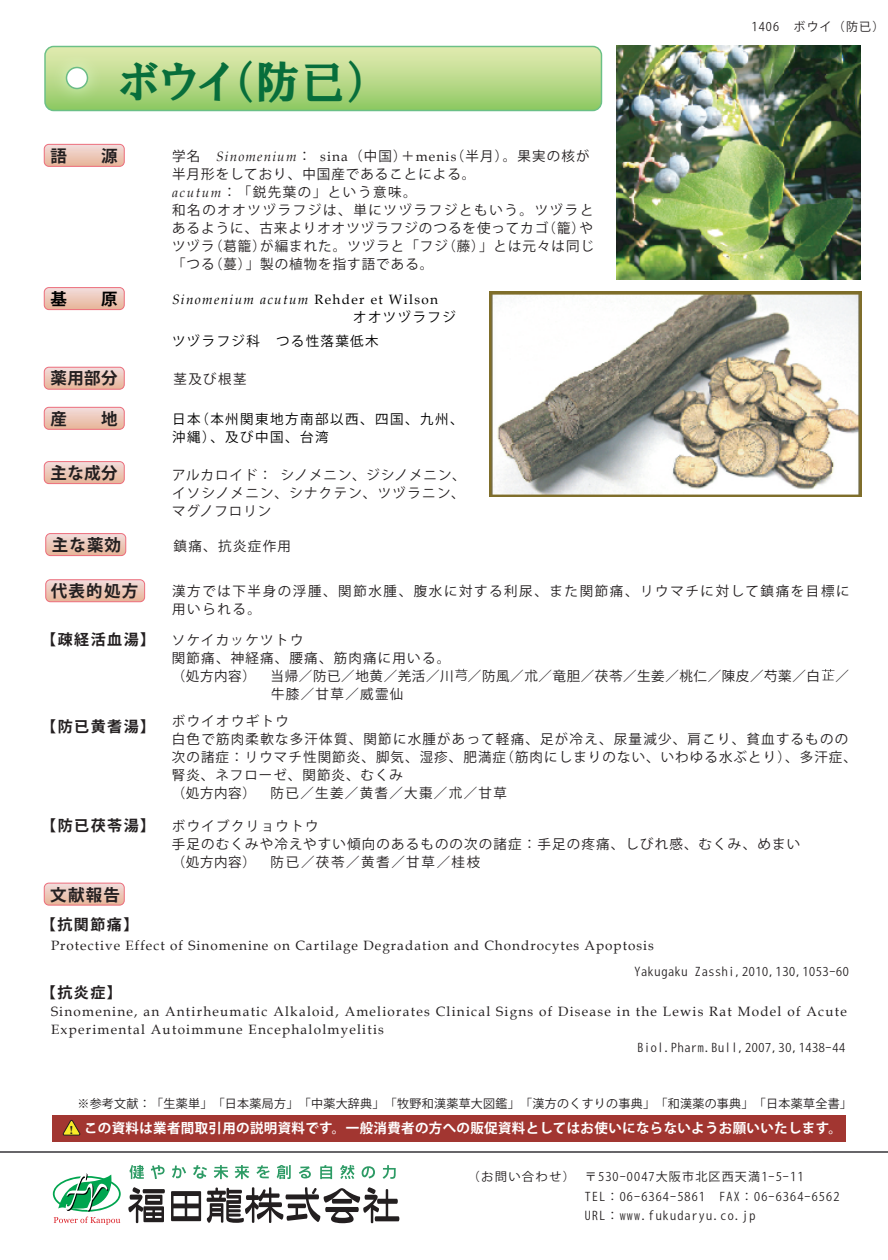
<style>
.page{position:relative;width:888px;height:1260px;background:#fff}
.page>*{position:absolute;margin:0;border:0;box-sizing:border-box;transform-origin:0 0}
.t1{font:45px "HGP Soei Presence EB";color:#076e3b}
.t2{font:700 16.5px "Koz Go Pro";letter-spacing:.065em;color:#231f20}
.t3{font:700 16.5px "Koz Go Pro";color:#000}
.t4{font:700 15px "Koz Go Pro";letter-spacing:.1em;color:#231f20}
.t5{font:13.5px/18px "Koz Go Pro";letter-spacing:.085em;color:#231f20}
.t6{font:13.5px/18px "Book Antiqua";letter-spacing:.09em;color:#231f20}
.t7{font:700 13.5px "Koz Go Pro";letter-spacing:.025em;color:#fff}
.t8{font:13.5px/18px "Koz Go Pro";letter-spacing:.105em;color:#000}
.t9{font:13.5px/18px "Koz Go Pro";letter-spacing:.12em;color:#231f20}
.t10{font:13.5px "Koz Go Pro";letter-spacing:.045em;color:#231f20}
.t11{font:italic 13.5px "Book Antiqua";letter-spacing:.1em;color:#000}
.t12{font:12px/19.5px "Koz Go Pro";letter-spacing:.1em;color:#231f20}
.t13{font:12px "Koz Go Pro";letter-spacing:.025em;color:#231f20}
.t14{font:12px "Koz Go Pro";letter-spacing:.06em;color:#231f20}
.t15{font:10.5px "Koz Go Pro";color:#231f20;scale:1.31 1}
.t16{font:9.75px "Koz Go Pro";color:#231f20;scale:1.26 1}
.s1{font-family:"Book Antiqua";font-style:italic}
.s2{font-family:"Book Antiqua"}
.s3{font-style:normal}
.s4{font-family:"Koz Min Pro";font-weight:800;font-size:10.5px;color:#231f20}
</style>
<div class="page">
<hr style="left:0;top:1151px;width:888px;height:2px;background:#363539">
<svg style="left:53px;top:1173px;width:68px;height:52px"></svg>
<svg style="left:128px;top:1187px;width:37px;height:36px"></svg>
<svg style="left:171px;top:1191px;width:30px;height:30px"></svg>
<svg style="left:207px;top:1187px;width:192px;height:36px"></svg>
<svg style="left:129px;top:1165px;width:15px;height:14px"></svg>
<svg style="left:151px;top:1165px;width:14px;height:14px"></svg>
<svg style="left:172px;top:1166px;width:14px;height:12px"></svg>
<svg style="left:193px;top:1165px;width:14px;height:14px"></svg>
<svg style="left:214px;top:1165px;width:14px;height:14px"></svg>
<svg style="left:235px;top:1165px;width:14px;height:14px"></svg>
<svg style="left:256px;top:1165px;width:14px;height:13px"></svg>
<svg style="left:277px;top:1165px;width:14px;height:14px"></svg>
<svg style="left:299px;top:1166px;width:12px;height:12px"></svg>
<svg style="left:320px;top:1165px;width:12px;height:14px"></svg>
<svg style="left:340px;top:1165px;width:14px;height:14px"></svg>
<svg style="left:362px;top:1166px;width:13px;height:12px"></svg>
<svg style="left:383px;top:1165px;width:13px;height:14px"></svg>
<svg style="left:44px;top:407px;width:80px;height:22px;background:#ecc3b6"></svg>
<svg style="left:44px;top:883px;width:80px;height:22px;background:#ecc3b6"></svg>
<div style="left:52px;top:1115px;width:794px;height:27px;background:#a23631"></div>
<svg style="left:62px;top:1120px;width:19px;height:16px"></svg>
<svg style="left:44px;top:367px;width:80px;height:22px;background:#ecc3b6"></svg>
<svg style="left:44px;top:461px;width:80px;height:23px;background:#ecc0b4"></svg>
<svg style="left:46px;top:580px;width:99px;height:22px;background:#ecc3b6"></svg>
<svg style="left:46px;top:533px;width:80px;height:23px;background:#ecc0b4"></svg>
<svg style="left:44px;top:287px;width:80px;height:23px;background:#ecc0b4"></svg>
<div style="left:44px;top:46px;width:558px;height:65px;background:linear-gradient(to bottom,#e6ecb4,#8fc964);border:1px solid #6bc087;border-radius:9px"></div>
<img style="left:44px;top:45px;width:67px;height:67px">
<div style="left:67px;top:68px;width:21px;height:20px;background:#fff;border-radius:50%"></div>
<div style="left:66px;top:67px;width:22px;height:22px;border:2px solid #6bbc85;border-radius:50%"></div>
<svg style="left:44px;top:144px;width:80px;height:23px;background:#ecc0b4"></svg>
<img style="left:489px;top:291px;width:372px;height:205px">
<svg style="left:822px;top:669px;width:12px;height:3px"></svg>
<svg style="left:455px;top:669px;width:12px;height:3px"></svg>
<img style="left:616px;top:45px;width:245px;height:234px">
<h1 class="t1" style="left:119px;top:59px;width:252px">ボウイ（防已）</h1>
<p class="t2" style="left:50px;top:145px;width:18px">語</p>
<p class="t2" style="left:101px;top:145px;width:18px">源</p>
<p class="t5" style="left:172px;top:147px;width:424px">学名 <span class="s1">Sinomenium</span>： <span class="s2">sina</span>（中国)＋<span class="s2">menis</span>(半月)。果実の核が半月形をしており、中国産であることによる。<br><span class="s1">acutum</span>：「鋭先葉の」という意味。<br>和名のオオツヅラフジは、単にツヅラフジともいう。ツヅラとあるように、古来よりオオツヅラフジのつるを使ってカゴ(籠)やツヅラ(葛籠)が編まれた。ツヅラと「フジ(藤)」とは元々は同じ「つる(蔓)」製の植物を指す語である。</p>
<p class="t3" style="left:50px;top:288px;width:18px">基</p>
<p class="t3" style="left:101px;top:288px;width:18px">原</p>
<p class="t11" style="left:172px;top:289px;width:267px">Sinomenium acutum <span class="s3">Rehder et Wilson</span></p>
<p class="t8" style="left:172px;top:305px;width:285px;line-height:24px;text-indent:181px">オオツヅラフジツヅラフジ科 つる性落葉低木</p>
<p class="t2" style="left:50px;top:368px;width:69px">薬用部分</p>
<p class="t5" style="left:174px;top:370px;width:74px">茎及び根茎</p>
<p class="t2" style="left:50px;top:408px;width:18px">産</p>
<p class="t2" style="left:101px;top:408px;width:18px">地</p>
<p class="t8" style="left:172px;top:410px;width:293px">日本(本州関東地方南部以西、四国、九州、沖縄)、及び中国、台湾</p>
<p class="t2" style="left:50px;top:462px;width:69px">主な成分</p>
<p class="t5" style="left:172px;top:467px;width:295px;text-align:justify">アルカロイド： シノメニン、ジシノメニン、イソシノメニン、シナクテン、ツヅラニン、マグノフロリン</p>
<p class="t2" style="left:52px;top:534px;width:71px">主な薬効</p>
<p class="t5" style="left:174px;top:537px;width:119px">鎮痛、抗炎症作用</p>
<p class="t12" style="left:752px;top:17px;width:134px">1406 ボウイ（防已）</p>
<p class="t2" style="left:51px;top:580px;width:89px">代表的処方</p>
<p class="t9" style="left:172px;top:583px;width:679px">漢方では下半身の浮腫、関節水腫、腹水に対する利尿、また関節痛、リウマチに対して鎮痛を目標に用いられる。</p>
<p class="t4" style="left:41px;top:629px;width:115px">【疎経活血湯】</p>
<p class="t4" style="left:41px;top:716px;width:115px">【防已黄耆湯】</p>
<p class="t4" style="left:41px;top:815px;width:115px">【防已茯苓湯】</p>
<p class="t2" style="left:50px;top:884px;width:71px">文献報告</p>
<p class="t4" style="left:41px;top:915px;width:99px">【抗関節痛】</p>
<p class="t5" style="left:172px;top:631px;width:133px">ソケイカッケツトウ</p>
<p class="t5" style="left:172px;top:649px;width:280px">関節痛、神経痛、腰痛、筋肉痛に用いる。</p>
<p class="t10" style="left:172px;top:667px;width:678px">（処方内容） 当帰／防已／地黄／羌活／川 ／防風／朮／竜胆／茯苓／生姜／桃仁／陳皮／芍薬／白 ／</p>
<p class="t5" style="left:271px;top:685px;width:134px">牛膝／甘草／威霊仙</p>
<p class="t15" style="left:455px;top:670px;width:12px">弓</p>
<p class="t16" style="left:822px;top:670px;width:11px">止</p>
<p class="t5" style="left:172px;top:712px;width:687px">ボウイオウギトウ<br>白色で筋肉柔軟な多汗体質、関節に水腫があって軽痛、足が冷え、尿量減少、肩こり、貧血するものの次の諸症：リウマチ性関節炎、脚気、湿疹、肥満症(筋肉にしまりのない、いわゆる水ぶとり)、多汗症、腎炎、ネフローゼ、関節炎、むくみ<br>（処方内容） 防已／生姜／黄耆／大棗／朮／甘草</p>
<p class="t5" style="left:172px;top:817px;width:630px">ボウイブクリョウトウ<br>手足のむくみや冷えやすい傾向のあるものの次の諸症：手足の疼痛、しびれ感、むくみ、めまい（処方内容） 防已／茯苓／黄耆／甘草／桂枝</p>
<p class="t6" style="left:51px;top:936px;width:604px">Protective Effect of Sinomenine on Cartilage Degradation and Chondrocytes Apoptosis</p>
<p class="t4" style="left:41px;top:983px;width:82px">【抗炎症】</p>
<p class="t14" style="left:634px;top:963px;width:216px">Yakugaku Zasshi,2010,130,1053-60</p>
<p class="t6" style="left:51px;top:1002px;width:797px">Sinomenine, an Antirheumatic Alkaloid, Ameliorates Clinical Signs of Disease in the Lewis Rat Model of Acute<br>Experimental Autoimmune Encephalolmyelitis</p>
<p class="t14" style="left:638px;top:1040px;width:209px">Biol.Pharm.Bull,2007,30,1438-44</p>
<p class="t13" style="left:77px;top:1096px;width:776px">※参考文献：「生薬単」「日本薬局方」「中薬大辞典」「牧野和漢薬草大図鑑」「漢方のくすりの事典」「和漢薬の事典」「日本薬草全書」</p>
<p class="t7" style="left:69px;top:1119px;width:775px"><span class="s4">!</span> この資料は業者間取引用の説明資料です。一般消費者の方への販促資料としてはお使いにならないようお願いいたします。</p>
<p class="t12" style="left:585px;top:1168px;width:256px;text-indent:-117px">（お問い合わせ） 〒530-0047大阪市北区西天満1-5-11<br>TEL：06-6364-5861 FAX：06-6364-6562<br>URL：www.fukudaryu.co.jp</p>
</div>
